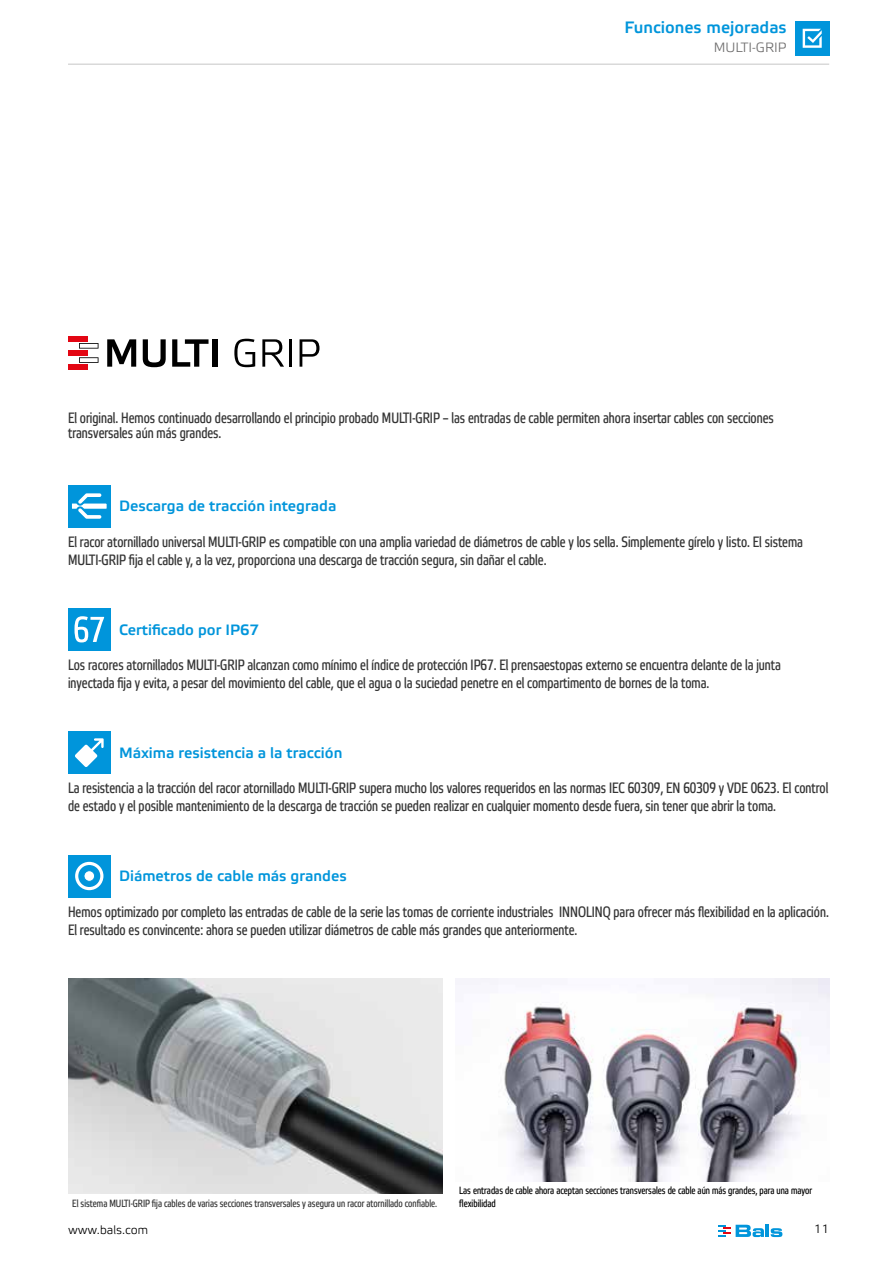
<style>
.page{position:relative;width:893px;height:1263px;background:#fff}
.page>*{position:absolute;margin:0;border:0;box-sizing:border-box;transform-origin:0 0}
.t1{font:500 16.5px "Etelka";color:#0095db}
.t2{font:15px/18px "Etelka Narrow Text";color:#343434}
.t3{font:500 15px "Etelka";color:#0095db}
.t4{font:300 13.5px "Etelka";color:#706f6f}
.t5{font:300 12px "Etelka";color:#000}
.t6{font:10.5px/12.6px "Etelka Narrow Text";color:#000}
.t7{font:10.5px "Etelka Narrow Text";color:#343434}
</style>
<div class="page">
<svg style="left:719px;top:1225px;width:63px;height:12px"></svg>
<hr style="left:68px;top:64px;width:761px;height:1px;background:#c6c6c6">
<img style="left:455px;top:978px;width:374px;height:204px">
<img style="left:68px;top:978px;width:374px;height:216px">
<div style="left:795px;top:21px;width:34px;height:34px;background:#0095db"></div>
<svg style="left:803px;top:29px;width:19px;height:19px"></svg>
<svg style="left:79px;top:357px;width:20px;height:6px"></svg>
<svg style="left:79px;top:343px;width:20px;height:6px"></svg>
<div style="left:68px;top:336px;width:20px;height:5px;background:#e30613"></div>
<div style="left:68px;top:350px;width:20px;height:6px;background:#e30613"></div>
<div style="left:68px;top:364px;width:20px;height:6px;background:#e30613"></div>
<svg style="left:107px;top:339px;width:29px;height:28px"></svg>
<svg style="left:143px;top:339px;width:23px;height:28px"></svg>
<svg style="left:172px;top:339px;width:37px;height:28px"></svg>
<div style="left:212px;top:339px;width:5px;height:28px;background:#000"></div>
<svg style="left:234px;top:339px;width:21px;height:28px"></svg>
<svg style="left:262px;top:339px;width:22px;height:28px"></svg>
<hr style="left:289px;top:339px;width:3px;height:28px;background:#000">
<svg style="left:300px;top:339px;width:19px;height:28px"></svg>
<div style="left:68px;top:855px;width:43px;height:42px;background:#0095db"></div>
<svg style="left:75px;top:862px;width:28px;height:28px"></svg>
<div style="left:78px;top:865px;width:22px;height:22px;background:#0095db;border-radius:50%"></div>
<div style="left:84px;top:871px;width:11px;height:10px;background:#fff;border-radius:50%"></div>
<div style="left:84px;top:870px;width:11px;height:12px;border:1px solid #0095db;border-radius:50%"></div>
<div style="left:68px;top:731px;width:43px;height:43px;background:#0095db"></div>
<svg style="left:75px;top:738px;width:29px;height:29px"></svg>
<div style="left:68px;top:485px;width:43px;height:42px;background:#0095db"></div>
<div style="left:71px;top:502px;width:37px;height:8px;background:#fff"></div>
<div style="left:70px;top:501px;width:39px;height:10px;border:2px solid #0095db"></div>
<svg style="left:74px;top:493px;width:30px;height:26px"></svg>
<div style="left:68px;top:608px;width:43px;height:43px;background:#0095db"></div>
<svg style="left:74px;top:616px;width:30px;height:26px"></svg>
<p class="t1" style="left:625px;top:17px;width:164px">Funciones mejoradas</p>
<p class="t4" style="left:714px;top:39px;width:74px">MULTI-GRIP</p>
<p class="t2" style="left:68px;top:411px;width:707px;line-height:15px">El original. Hemos continuado desarrollando el principio probado MULTI-GRIP – las entradas de cable permiten ahora insertar cables con secciones transversales aún más grandes.</p>
<p class="t3" style="left:119px;top:497px;width:219px">Descarga de tracción integrada</p>
<p class="t2" style="left:68px;top:533px;width:736px">El racor atornillado universal MULTI-GRIP es compatible con una amplia variedad de diámetros de cable y los sella. Simplemente gírelo y listo. El sistema<br>MULTI-GRIP fija el cable y, a la vez, proporciona una descarga de tracción segura, sin dañar el cable.</p>
<p class="t3" style="left:119px;top:620px;width:141px">Certificado por IP67</p>
<p class="t2" style="left:68px;top:656px;width:714px">Los racores atornillados MULTI-GRIP alcanzan como mínimo el índice de protección IP67. El prensaestopas externo se encuentra delante de la junta inyectada fija y evita, a pesar del movimiento del cable, que el agua o la suciedad penetre en el compartimento de bornes de la toma.</p>
<p class="t3" style="left:119px;top:743px;width:225px">Máxima resistencia a la tracción</p>
<p class="t2" style="left:68px;top:780px;width:762px">La resistencia a la tracción del racor atornillado MULTI-GRIP supera mucho los valores requeridos en las normas IEC 60309, EN 60309 y VDE 0623. El control de estado y el posible mantenimiento de la descarga de tracción se pueden realizar en cualquier momento desde fuera, sin tener que abrir la toma.</p>
<p class="t3" style="left:119px;top:867px;width:229px">Diámetros de cable más grandes</p>
<p class="t2" style="left:68px;top:903px;width:762px">Hemos optimizado por completo las entradas de cable de la serie las tomas de corriente industriales INNOLINQ para ofrecer más flexibilidad en la aplicación.<br>El resultado es convincente: ahora se pueden utilizar diámetros de cable más grandes que anteriormente.</p>
<p class="t7" style="left:72px;top:1197px;width:366px">El sistema MULTI-GRIP fija cables de varias secciones transversales y asegura un racor atornillado confiable.</p>
<p class="t6" style="left:459px;top:1184px;width:354px">Las entradas de cable ahora aceptan secciones transversales de cable aún más grandes, para una mayor flexibilidad</p>
<p class="t5" style="left:68px;top:1222px;width:82px">www.bals.com</p>
<p class="t5" style="left:814px;top:1222px;width:16px">11</p>
</div>
